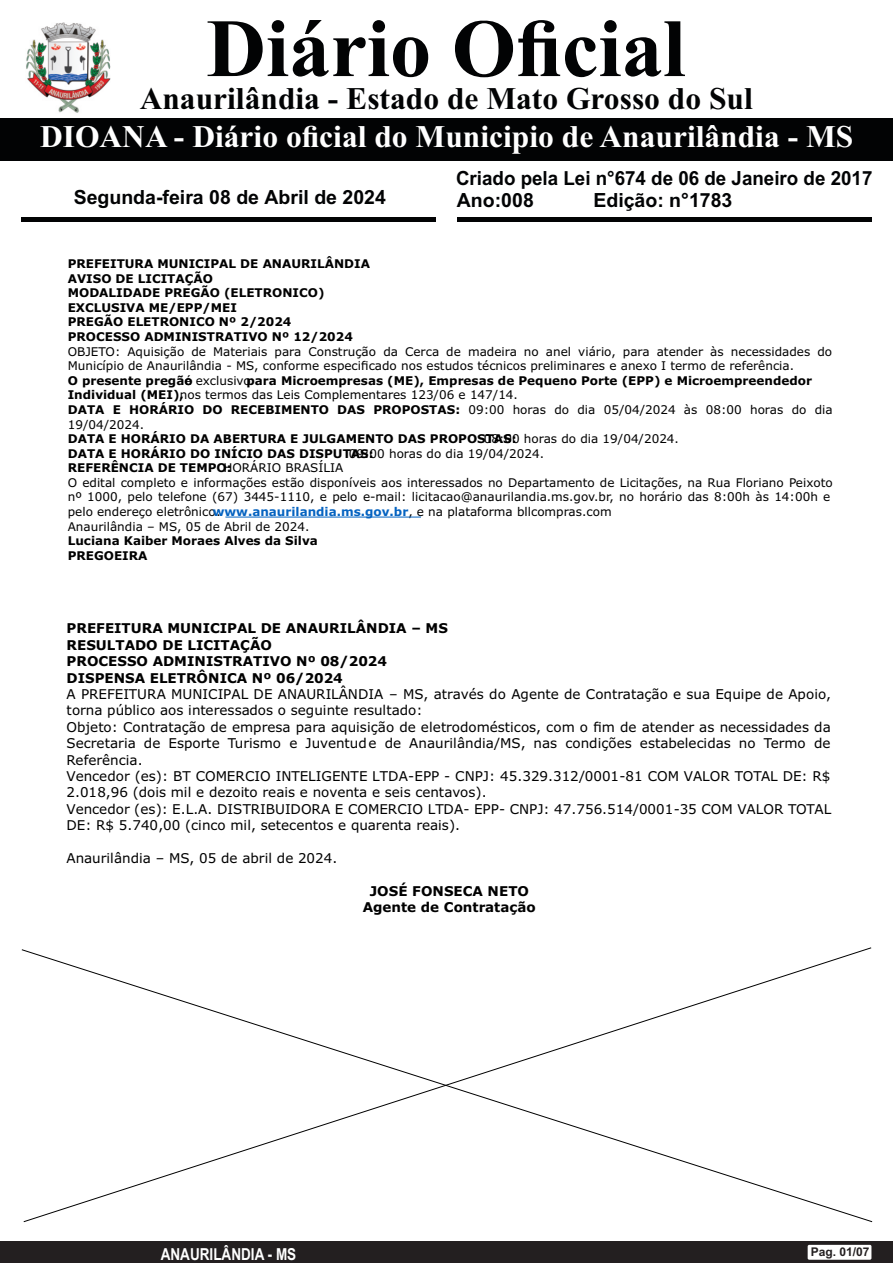
<style>
.page{position:relative;width:893px;height:1263px;background:#fff}
.page>*{position:absolute;margin:0;border:0;box-sizing:border-box;transform-origin:0 0}
.t1{font:700 82.5px "Times New Roman";color:#020304}
.t2{font:700 31.5px "Times New Roman";color:#fff}
.t3{font:700 31.5px "Times New Roman";color:#020304}
.t4{font:700 19.5px "Arial";color:#020304}
.t5{font:700 19.5px "Arial";color:#020304;scale:.96 1}
.t6{font:700 16.5px "Arial Narrow";color:#fff}
.t7{font:13.5px/16.4px "Verdana";color:#000}
.t8{font:700 13.5px/16.4px "Verdana";color:#000}
.t9{font:12px/14.5px "Verdana";color:#000}
.t10{font:700 12px/14.5px "Verdana";color:#000}
.t11{font:700 12px "Arial";color:#231f20}
.s1{font-weight:700}
.s2{font-weight:700;color:#0563c1}
</style>
<div class="page">
<div style="left:0;top:1241px;width:893px;height:22px;background:#231f20"></div>
<div style="left:808px;top:1245px;width:63px;height:15px;background:#fff;border-radius:2px"></div>
<div style="left:0;top:118px;width:893px;height:43px;background:#020304"></div>
<hr style="left:21px;top:218px;width:415px;height:4px;background:#020304">
<hr style="left:457px;top:218px;width:415px;height:4px;background:#020304">
<img style="left:26px;top:23px;width:85px;height:90px">
<hr style="left:225px;top:517px;width:196px;height:1px;background:#0563c1">
<svg style="left:23px;top:947px;width:849px;height:275px"></svg>
<h1 class="t1" style="left:206px;top:20px;width:481px">Diário Oficial</h1>
<h2 class="t3" style="left:140px;top:87px;width:615px">Anaurilândia - Estado de Mato Grosso do Sul</h2>
<h2 class="t2" style="left:40px;top:126px;width:815px">DIOANA - Diário oficial do Municipio de Anaurilândia - MS</h2>
<h3 class="t5" style="left:456px;top:171px;width:435px">Criado pela Lei n°674 de 06 de Janeiro de 2017</h3>
<h3 class="t4" style="left:74px;top:189px;width:314px">Segunda-feira 08 de Abril de 2024</h3>
<h3 class="t4" style="left:457px;top:193px;width:78px">Ano:008</h3>
<h3 class="t4" style="left:593px;top:193px;width:140px">Edição: n°1783</h3>
<p class="t10" style="left:68px;top:257px;width:304px">PREFEITURA MUNICIPAL DE ANAURILÂNDIA<br>AVISO DE LICITAÇÃO<br>MODALIDADE PREGÃO (ELETRONICO)<br>EXCLUSIVA ME/EPP/MEI<br>PREGÃO ELETRONICO Nº 2/2024<br>PROCESSO ADMINISTRATIVO Nº 12/2024</p>
<p class="t9" style="left:68px;top:345px;width:766px">OBJETO: Aquisição de Materiais para Construção da Cerca de madeira no anel viário, para atender às necessidades do Município de Anaurilândia - MS, conforme especificado nos estudos técnicos preliminares e anexo I termo de referência.<br><span class="s1">O presente pregã</span>é<span class="s1">o</span> exclusivo<span class="s1">para Microempresas (ME), Empresas de Pequeno Porte (EPP) e Microempreendedor Individual (MEI),</span>nos termos das Leis Complementares 123/06 e 147/14.<br><span class="s1">DATA E HORÁRIO DO RECEBIMENTO DAS PROPOSTAS:</span> 09:00 horas do dia 05/04/2024 às 08:00 horas do dia 19/04/2024.<br><span class="s1">DATA E HORÁRIO DA ABERTURA E JULGAMENTO DAS PROPOS</span>0<span class="s1">T</span>8<span class="s1">A</span>:<span class="s1">S</span>0<span class="s1">:</span>0 horas do dia 19/04/2024.<br><span class="s1">DATA E HORÁRIO DO INÍCIO DAS DISPUT</span>0<span class="s1">A</span>9<span class="s1">S</span>:<span class="s1">:</span>00 horas do dia 19/04/2024.<br><span class="s1">REFERÊNCIA DE TEMPO</span>H<span class="s1">:</span>ORÁRIO BRASÍLIA<br>O edital completo e informações estão disponíveis aos interessados no Departamento de Licitações, na Rua Floriano Peixoto nº 1000, pelo telefone (67) 3445-1110, e pelo e-mail: licitacao@anaurilandia.ms.gov.br, no horário das 8:00h às 14:00h e pelo endereço eletrônico:<span class="s2">www.anaurilandia.ms.gov.br</span>, e na plataforma bllcompras.com<br>Anaurilândia – MS, 05 de Abril de 2024.</p>
<p class="t10" style="left:68px;top:535px;width:252px">Luciana Kaiber Moraes Alves da Silva<br>PREGOEIRA</p>
<p class="t8" style="left:67px;top:621px;width:383px">PREFEITURA MUNICIPAL DE ANAURILÂNDIA – MS RESULTADO DE LICITAÇÃO<br>PROCESSO ADMINISTRATIVO Nº 08/2024<br>DISPENSA ELETRÔNICA Nº 06/2024</p>
<p class="t7" style="left:67px;top:687px;width:766px">A PREFEITURA MUNICIPAL DE ANAURILÂNDIA – MS, através do Agente de Contratação e sua Equipe de Apoio, torna público aos interessados o seguinte resultado:<br>Objeto: Contratação de empresa para aquisição de eletrodomésticos, com o fim de atender as necessidades da Secretaria de Esporte Turismo e Juventude de Anaurilândia/MS, nas condições estabelecidas no Termo de Referência.<br>Vencedor (es): BT COMERCIO INTELIGENTE LTDA-EPP - CNPJ: 45.329.312/0001-81 COM VALOR TOTAL DE: R$ 2.018,96 (dois mil e dezoito reais e noventa e seis centavos).<br>Vencedor (es): E.L.A. DISTRIBUIDORA E COMERCIO LTDA- EPP- CNPJ: 47.756.514/0001-35 COM VALOR TOTAL DE: R$ 5.740,00 (cinco mil, setecentos e quarenta reais).</p>
<p class="t7" style="left:67px;top:851px;width:272px">Anaurilândia – MS, 05 de abril de 2024.</p>
<p class="t8" style="left:363px;top:884px;width:175px;text-align:center">JOSÉ FONSECA NETO<br>Agente de Contratação</p>
<h3 class="t6" style="left:161px;top:1241px;width:137px">ANAURILÂNDIA - MS</h3>
<p class="t11" style="left:811px;top:1248px;width:60px">Pag. 01/07</p>
</div>
